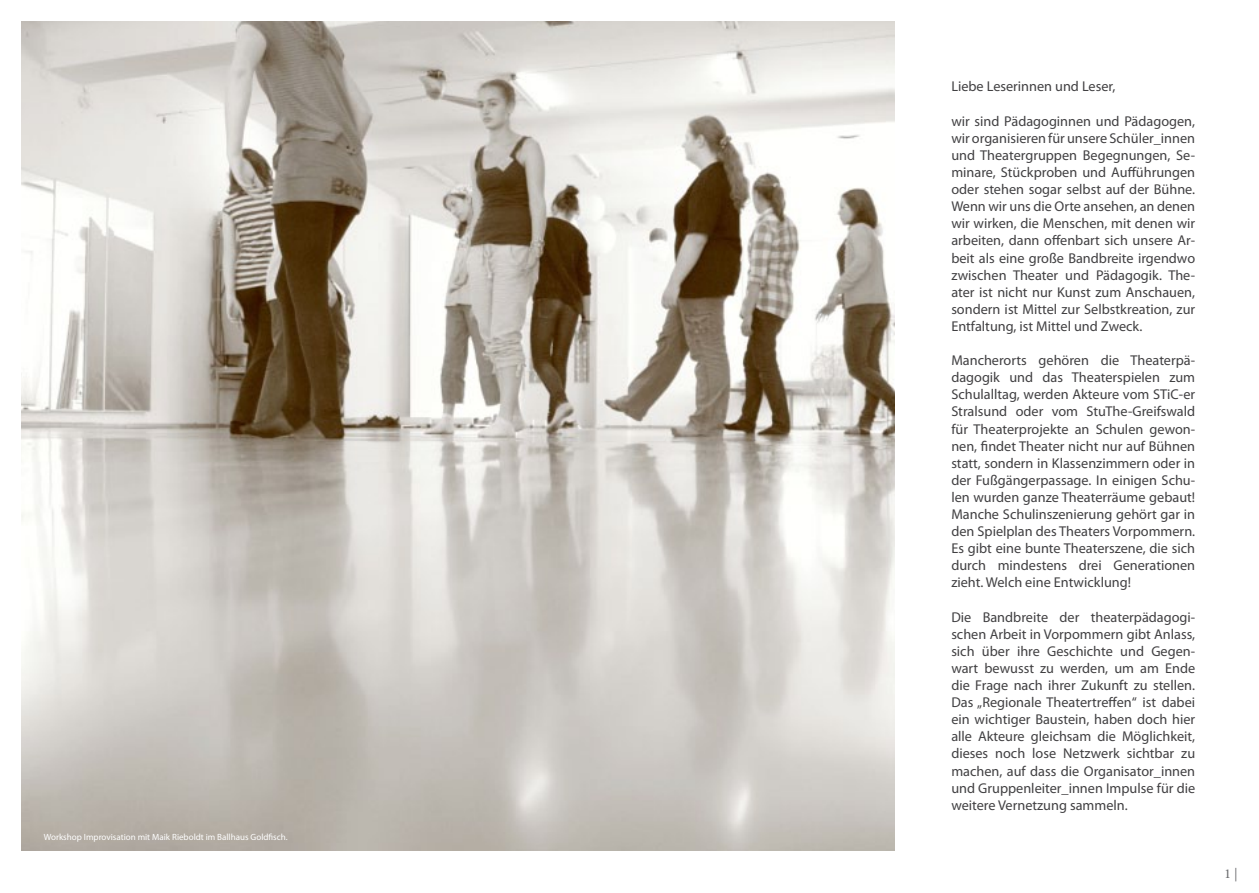
<style>
.page{position:relative;width:1259px;height:893px;background:#fff}
.page>*{position:absolute;margin:0;border:0;box-sizing:border-box;transform-origin:0 0}
.t1{font:14.25px/17.1px "Myriad Pro";color:#414042;text-align:justify}
.t2{font:500 13.5px "Minion Pro";color:#6d6e71}
.t3{font:9px "Myriad Pro";color:#fff}
.s1{font-weight:400}
</style>
<div class="page">
<img style="left:21px;top:21px;width:873px;height:829px">
<p class="t3" style="left:44px;top:832px;width:245px">Workshop Improvisation mit Maik Rieboldt im Ballhaus Goldfisch.</p>
<p class="t1" style="left:951px;top:78px;width:165px">Liebe Leserinnen und Leser,</p>
<p class="t1" style="left:951px;top:112px;width:245px">wir sind Pädagoginnen und Pädagogen, wir organisieren für unsere Schüler_innen und Theatergruppen Begegnungen, Se&shy;minare, Stückproben und Aufführungen oder stehen sogar selbst auf der Bühne.<br>Wenn wir uns die Orte ansehen, an denen wir wirken, die Menschen, mit denen wir arbeiten, dann offenbart sich unsere Ar&shy;beit als eine große Bandbreite irgendwo zwischen Theater und Pädagogik. The&shy;ater ist nicht nur Kunst zum Anschauen, sondern ist Mittel zur Selbstkreation, zur Entfaltung, ist Mittel und Zweck.</p>
<p class="t1" style="left:951px;top:352px;width:245px">Mancherorts gehören die Theaterpä&shy;dagogik und das Theaterspielen zum Schulalltag, werden Akteure vom STiC-er Stralsund oder vom StuThe-Greifswald für Theaterprojekte an Schulen gewon&shy;nen, findet Theater nicht nur auf Bühnen statt, sondern in Klassenzimmern oder in der Fußgängerpassage. In einigen Schu&shy;len wurden ganze Theaterräume gebaut!<br>Manche Schulinszenierung gehört gar in den Spielplan des Theaters Vorpommern.<br>Es gibt eine bunte Theaterszene, die sich durch mindestens drei Generationen zieht. Welch eine Entwicklung!</p>
<p class="t1" style="left:951px;top:608px;width:245px">Die Bandbreite der theaterpädagogi&shy;schen Arbeit in Vorpommern gibt Anlass, sich über ihre Geschichte und Gegen&shy;wart bewusst zu werden, um am Ende die Frage nach ihrer Zukunft zu stellen.<br>Das „Regionale Theatertreffen“ ist dabei ein wichtiger Baustein, haben doch hier alle Akteure gleichsam die Möglichkeit, dieses noch lose Netzwerk sichtbar zu machen, auf dass die Organisator_innen und Gruppenleiter_innen Impulse für die weitere Vernetzung sammeln.</p>
<p class="t2" style="left:1224px;top:865px;width:15px">1 <span class="s1">|</span></p>
</div>
